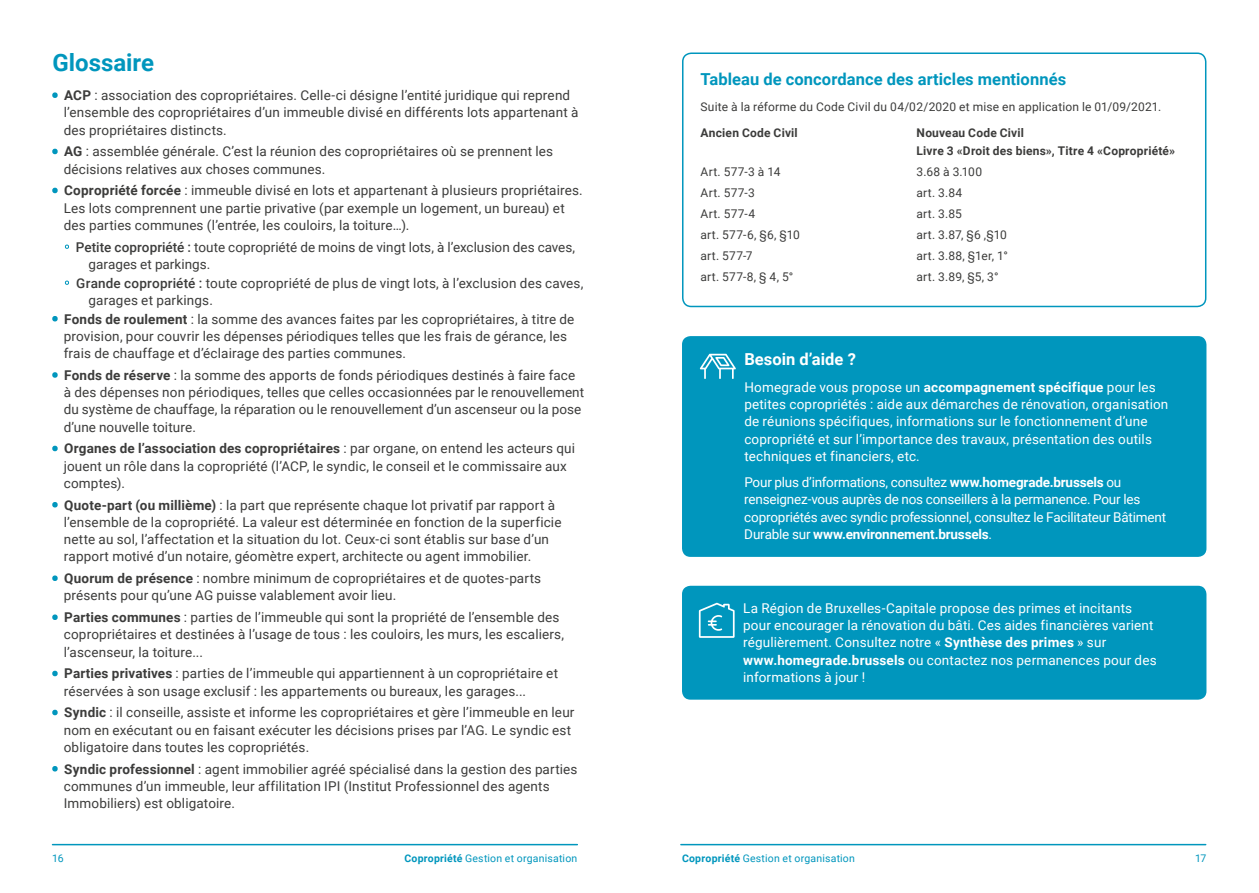
<style>
.page{position:relative;width:1259px;height:893px;background:#fff}
.page>*{position:absolute;margin:0;border:0;box-sizing:border-box;transform-origin:0 0}
.t1{font:700 24px "Roboto";color:#0096bd}
.t2{font:700 16.5px "Roboto";letter-spacing:.005em;color:#0096bd}
.t3{font:700 16.5px "Roboto";color:#fff}
.t4{font:13.5px/17.2px "Roboto";letter-spacing:.01em;color:#3c3c3b}
.t5{font:13.5px/17.2px "Roboto";letter-spacing:.01em;color:#fff}
.t6{font:13.5px/17.2px "Roboto";letter-spacing:-.015em;color:#fff}
.t7{font:12px "Roboto";letter-spacing:.02em;color:#3c3c3b}
.t8{font:700 12px/17.2px "Roboto";letter-spacing:.015em;color:#3c3c3b}
.t9{font:10.5px "Roboto";letter-spacing:.02em;color:#0096bd}
.s1{font-weight:700;color:#0096bd}
.s2{font-weight:700}
.s3{font-weight:500}
</style>
<div class="page">
<hr style="left:52px;top:844px;width:525px;height:1px;background:#0096bd">
<hr style="left:681px;top:844px;width:524px;height:1px;background:#0096bd">
<svg style="left:52px;top:92px;width:6px;height:6px"></svg>
<svg style="left:52px;top:148px;width:6px;height:7px"></svg>
<svg style="left:52px;top:187px;width:6px;height:7px"></svg>
<svg style="left:64px;top:244px;width:5px;height:5px"></svg>
<svg style="left:64px;top:280px;width:5px;height:5px"></svg>
<svg style="left:52px;top:316px;width:6px;height:6px"></svg>
<svg style="left:52px;top:372px;width:6px;height:6px"></svg>
<svg style="left:52px;top:445px;width:6px;height:7px"></svg>
<svg style="left:52px;top:502px;width:6px;height:6px"></svg>
<svg style="left:52px;top:575px;width:6px;height:6px"></svg>
<svg style="left:52px;top:614px;width:6px;height:6px"></svg>
<svg style="left:52px;top:670px;width:6px;height:7px"></svg>
<svg style="left:52px;top:709px;width:6px;height:7px"></svg>
<svg style="left:52px;top:766px;width:6px;height:6px"></svg>
<div style="left:682px;top:336px;width:524px;height:221px;background:#0096bd;border-radius:9px"></div>
<div style="left:682px;top:586px;width:524px;height:114px;background:#0096bd;border-radius:9px"></div>
<svg style="left:699px;top:603px;width:35px;height:35px"></svg>
<svg style="left:700px;top:354px;width:36px;height:25px"></svg>
<div style="left:682px;top:53px;width:524px;height:254px;border:2px solid #0096bd;border-radius:9px"></div>
<h1 class="t1" style="left:52px;top:45px;width:103px">Glossaire</h1>
<p class="t4" style="left:64px;top:86px;width:516px;text-indent:-11px"><span class="s1">•</span> <span class="s2">ACP</span> : association des copropriétaires. Celle-ci désigne l’entité juridique qui reprend l’ensemble des copropriétaires d’un immeuble divisé en différents lots appartenant à des propriétaires distincts.</p>
<p class="t4" style="left:64px;top:142px;width:491px;text-indent:-11px"><span class="s1">•</span> <span class="s2">AG</span> : assemblée générale. C’est la réunion des copropriétaires où se prennent les décisions relatives aux choses communes.</p>
<p class="t4" style="left:64px;top:181px;width:520px;text-indent:-11px"><span class="s1">•</span> <span class="s2">Copropriété forcée</span> : immeuble divisé en lots et appartenant à plusieurs propriétaires.<br>Les lots comprennent une partie privative (par exemple un logement, un bureau) et des parties communes (l’entrée, les couloirs, la toiture…).</p>
<p class="t4" style="left:89px;top:238px;width:488px;text-indent:-13px"><span class="s3">Petite copropriété :</span> toute copropriété de moins de vingt lots, à l’exclusion des caves, garages et parkings.</p>
<p class="t4" style="left:89px;top:274px;width:496px;text-indent:-12px"><span class="s3">Grande copropriété :</span> toute copropriété de plus de vingt lots, à l’exclusion des caves, garages et parkings.</p>
<p class="t4" style="left:64px;top:310px;width:512px;text-indent:-11px"><span class="s1">•</span> <span class="s2">Fonds de roulement</span> : la somme des avances faites par les copropriétaires, à titre de provision, pour couvrir les dépenses périodiques telles que les frais de gérance, les frais de chauffage et d’éclairage des parties communes.</p>
<p class="t4" style="left:64px;top:366px;width:522px;text-indent:-11px"><span class="s1">•</span> <span class="s2">Fonds de réserve</span> : la somme des apports de fonds périodiques destinés à faire face à des dépenses non périodiques, telles que celles occasionnées par le renouvellement du système de chauffage, la réparation ou le renouvellement d’un ascenseur ou la pose d’une nouvelle toiture.</p>
<p class="t4" style="left:64px;top:439px;width:513px;text-indent:-11px"><span class="s1">•</span> <span class="s2">Organes de l’association des copropriétaires</span> : par organe, on entend les acteurs qui jouent un rôle dans la copropriété (l’ACP, le syndic, le conseil et le commissaire aux comptes).</p>
<p class="t4" style="left:64px;top:496px;width:499px;text-indent:-11px"><span class="s1">•</span> <span class="s2">Quote-part (ou millième)</span> : la part que représente chaque lot privatif par rapport à l’ensemble de la copropriété. La valeur est déterminée en fonction de la superficie nette au sol, l’affectation et la situation du lot. Ceux-ci sont établis sur base d’un rapport motivé d’un notaire, géomètre expert, architecte ou agent immobilier.</p>
<p class="t4" style="left:64px;top:569px;width:479px;text-indent:-11px"><span class="s1">•</span> <span class="s2">Quorum de présence</span> : nombre minimum de copropriétaires et de quotes-parts présents pour qu’une AG puisse valablement avoir lieu.</p>
<p class="t4" style="left:64px;top:608px;width:502px;text-indent:-11px"><span class="s1">•</span> <span class="s2">Parties communes</span> : parties de l’immeuble qui sont la propriété de l’ensemble des copropriétaires et destinées à l’usage de tous : les couloirs, les murs, les escaliers, l’ascenseur, la toiture...</p>
<p class="t4" style="left:64px;top:664px;width:496px;text-indent:-11px"><span class="s1">•</span> <span class="s2">Parties privatives</span> : parties de l’immeuble qui appartiennent à un copropriétaire et réservées à son usage exclusif : les appartements ou bureaux, les garages...</p>
<p class="t4" style="left:64px;top:703px;width:512px;text-indent:-11px"><span class="s1">•</span> <span class="s2">Syndic</span> : il conseille, assiste et informe les copropriétaires et gère l’immeuble en leur nom en exécutant ou en faisant exécuter les décisions prises par l’AG. Le syndic est obligatoire dans toutes les copropriétés.</p>
<p class="t4" style="left:64px;top:760px;width:515px;text-indent:-11px"><span class="s1">•</span> <span class="s2">Syndic professionnel</span> : agent immobilier agréé spécialisé dans la gestion des parties communes d’un immeuble, leur affilitation IPI (Institut Professionnel des agents<br>Immobiliers) est obligatoire.</p>
<p class="t2" style="left:700px;top:67px;width:367px">Tableau de concordance des articles mentionnés</p>
<p class="t7" style="left:700px;top:98px;width:462px">Suite à la réforme du Code Civil du 04/02/2020 et mise en application le 01/09/2021.</p>
<p class="t8" style="left:700px;top:124px;width:99px">Ancien Code Civil</p>
<p class="t8" style="left:916px;top:124px;width:260px">Nouveau Code Civil<br>Livre 3 «Droit des biens», Titre 4 «Copropriété»</p>
<p class="t7" style="left:700px;top:163px;width:81px">Art. 577-3 à 14</p>
<p class="t7" style="left:916px;top:163px;width:67px">3.68 à 3.100</p>
<p class="t7" style="left:700px;top:184px;width:56px">Art. 577-3</p>
<p class="t7" style="left:916px;top:184px;width:47px">art. 3.84</p>
<p class="t7" style="left:700px;top:205px;width:56px">Art. 577-4</p>
<p class="t7" style="left:916px;top:205px;width:47px">art. 3.85</p>
<p class="t7" style="left:700px;top:226px;width:101px">art. 577-6, §6, §10</p>
<p class="t7" style="left:916px;top:226px;width:92px">art. 3.87, §6 ,§10</p>
<p class="t7" style="left:700px;top:247px;width:54px">art. 577-7</p>
<p class="t7" style="left:916px;top:247px;width:93px">art. 3.88, §1er, 1°</p>
<p class="t7" style="left:700px;top:268px;width:94px">art. 577-8, § 4, 5°</p>
<p class="t7" style="left:916px;top:268px;width:84px">art. 3.89, §5, 3°</p>
<p class="t3" style="left:744px;top:348px;width:113px">Besoin d’aide ?</p>
<p class="t5" style="left:744px;top:378px;width:425px">Homegrade vous propose un <span class="s2">accompagnement spécifique</span> pour les petites copropriétés : aide aux démarches de rénovation, organisation de réunions spécifiques, informations sur le fonctionnement d’une copropriété et sur l’importance des travaux, présentation des outils techniques et financiers, etc.</p>
<p class="t6" style="left:744px;top:473px;width:423px">Pour plus d’informations, consultez <span class="s2">www.homegrade.brussels</span> ou renseignez-vous auprès de nos conseillers à la permanence. Pour les copropriétés avec syndic professionnel, consultez le Facilitateur Bâtiment Durable sur <span class="s2">www.environnement.brussels</span>.</p>
<p class="t5" style="left:743px;top:599px;width:415px">La Région de Bruxelles-Capitale propose des primes et incitants pour encourager la rénovation du bâti. Ces aides financières varient régulièrement. Consultez notre « <span class="s2">Synthèse des primes</span> » sur <span class="s2">www.homegrade.brussels</span> ou contactez nos permanences pour des informations à jour !</p>
<p class="t9" style="left:52px;top:851px;width:13px">16</p>
<p class="t9" style="left:404px;top:851px;width:174px"><span class="s2">Copropriété</span> Gestion et organisation</p>
<p class="t9" style="left:682px;top:851px;width:174px"><span class="s2">Copropriété</span> Gestion et organisation</p>
<p class="t9" style="left:1195px;top:850px;width:13px">17</p>
</div>
